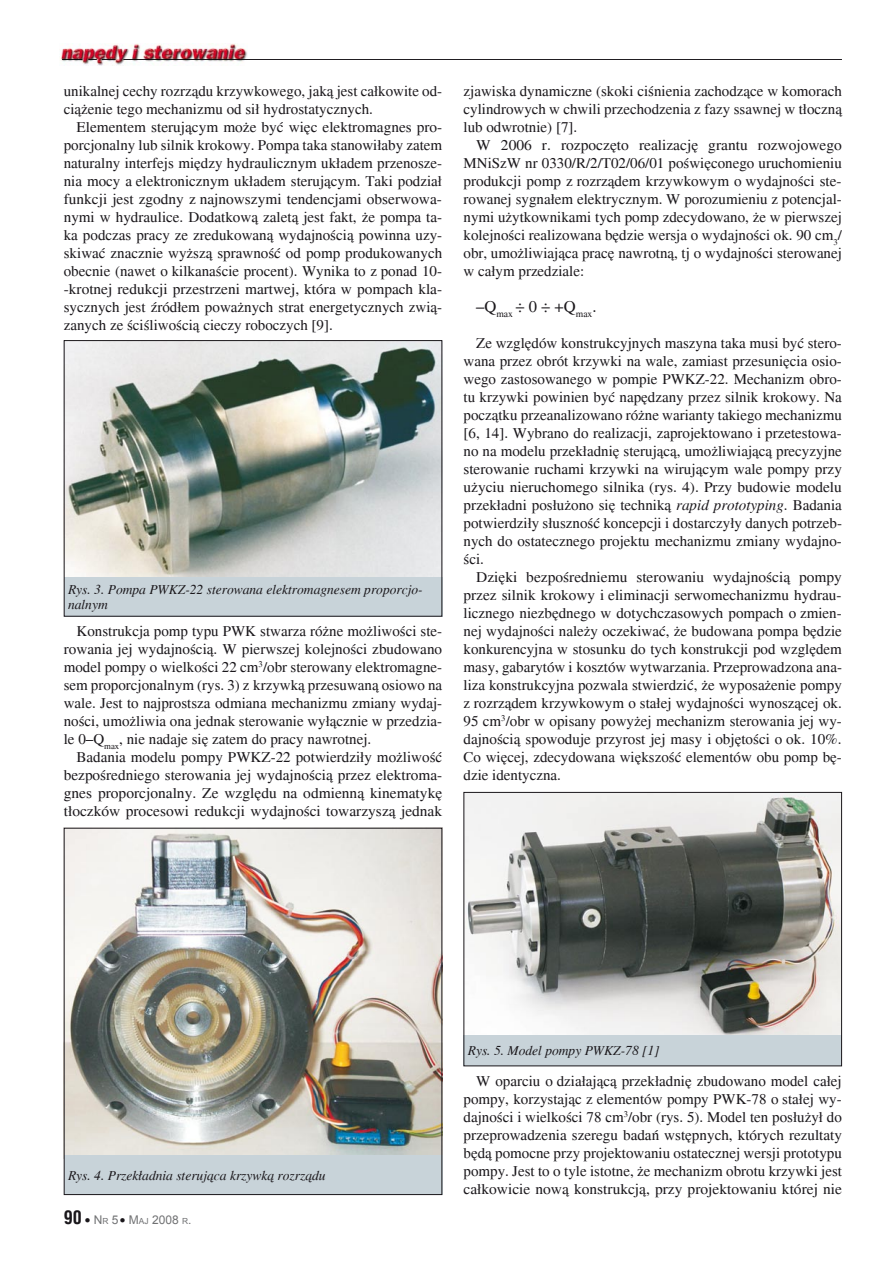
<style>
.page{position:relative;width:893px;height:1263px;background:#fff}
.page>*{position:absolute;margin:0;border:0;box-sizing:border-box;transform-origin:0 0}
.t1{font:700 18px "Switzerland Condensed";color:#1a171b}
.tekst_główny{font:16.5px "Times";color:#1a171b}
.tekst_główny-2{font:15px/18px "Times";color:#1a171b;text-align:justify}
.podpisy_pod_rysunki_fotografie{font:italic 13.5px/15px "Times";color:#1a171b}
.t2{font:12px "Arial";color:#707173}
.s1{font-style:italic}
.s2{color:#1a171b}
.s3{font-size:8.4px}
</style>
<div class="page">
<img style="left:61px;top:43px;width:186px;height:22px">
<svg style="left:62px;top:59px;width:20px;height:1px"></svg>
<svg style="left:88px;top:59px;width:28px;height:1px"></svg>
<hr style="left:123px;top:59px;width:719px;height:1px;background:#1a171b">
<img style="left:66px;top:342px;width:374px;height:235px">
<div style="left:64px;top:577px;width:378px;height:40px;background:#c8d3d9"></div>
<div style="left:64px;top:340px;width:378px;height:277px;border:1px solid #1a171b"></div>
<img style="left:66px;top:830px;width:374px;height:325px">
<div style="left:64px;top:1155px;width:378px;height:40px;background:#c8d3d9"></div>
<div style="left:64px;top:828px;width:378px;height:367px;border:1px solid #1a171b"></div>
<img style="left:465px;top:794px;width:375px;height:241px">
<div style="left:463px;top:1035px;width:379px;height:31px;background:#c8d3d9"></div>
<div style="left:463px;top:792px;width:379px;height:274px;border:1px solid #1a171b"></div>
<p class="tekst_główny-2" style="left:64px;top:82px;width:380px">unikalnej cechy rozrządu krzywkowego, jaką jest całkowite od&shy;ciążenie tego mechanizmu od sił hydrostatycznych.</p>
<p class="tekst_główny-2" style="left:64px;top:118px;width:380px;text-indent:13px">Elementem sterującym może być więc elektromagnes pro&shy;porcjonalny lub silnik krokowy. Pompa taka stanowiłaby zatem naturalny interfejs między hydraulicznym układem przenosze&shy;nia mocy a elektronicznym układem sterującym. Taki podział funkcji jest zgodny z najnowszymi tendencjami obserwowa&shy;nymi w hydraulice. Dodatkową zaletą jest fakt, że pompa ta&shy;ka podczas pracy ze zredukowaną wydajnością powinna uzy&shy;skiwać znacznie wyższą sprawność od pomp produkowanych obecnie (nawet o kilkanaście procent). Wynika to z ponad 10- -krotnej redukcji przestrzeni martwej, która w pompach kla&shy;sycznych jest źródłem poważnych strat energetycznych zwią&shy;zanych ze ściśliwością cieczy roboczych [9].</p>
<p class="podpisy_pod_rysunki_fotografie" style="left:68px;top:582px;width:356px">Rys. 3. Pompa PWKZ-22 sterowana elektromagnesem proporcjo&shy;nalnym</p>
<p class="tekst_główny-2" style="left:64px;top:622px;width:380px;text-indent:13px">Konstrukcja pomp typu PWK stwarza różne możliwości ste&shy;rowania jej wydajnością. W pierwszej kolejności zbudowano model pompy o wielkości 22 cm<sup>3</sup>/obr sterowany elektromagne&shy;sem proporcjonalnym (rys. 3) z krzywką przesuwaną osiowo na wale. Jest to najprostsza odmiana mechanizmu zmiany wydaj&shy;ności, umożliwia ona jednak sterowanie wyłącznie w przedzia&shy;le 0–Q<sub>max</sub>, nie nadaje się zatem do pracy nawrotnej.</p>
<p class="tekst_główny-2" style="left:64px;top:748px;width:380px;text-indent:13px">Badania modelu pompy PWKZ-22 potwierdziły możliwość bezpośredniego sterowania jej wydajnością przez elektroma&shy;gnes proporcjonalny. Ze względu na odmienną kinematykę tłoczków procesowi redukcji wydajności towarzyszą jednak</p>
<p class="tekst_główny-2" style="left:463px;top:82px;width:380px">zjawiska dynamiczne (skoki ciśnienia zachodzące w komorach cylindrowych w chwili przechodzenia z fazy ssawnej w tłoczną lub odwrotnie) [7].</p>
<p class="tekst_główny-2" style="left:463px;top:136px;width:380px;text-indent:13px">W 2006 r. rozpoczęto realizację grantu rozwojowego MNiSzW nr 0330/R/2/T02/06/01 poświęconego uruchomieniu produkcji pomp z rozrządem krzywkowym o wydajności ste&shy;rowanej sygnałem elektrycznym. W porozumieniu z potencjal&shy;nymi użytkownikami tych pomp zdecydowano, że w pierwszej kolejności realizowana będzie wersja o wydajności ok. 90 cm<sub>3</sub>/ obr, umożliwiająca pracę nawrotną, tj o wydajności sterowanej w całym przedziale:</p>
<p class="tekst_główny" style="left:476px;top:297px;width:122px"><span class="s1">–</span>Q<sub>max</sub> ÷ 0 ÷ +Q<sub>max</sub>.</p>
<p class="tekst_główny-2" style="left:463px;top:334px;width:380px;text-indent:13px">Ze względów konstrukcyjnych maszyna taka musi być stero&shy;wana przez obrót krzywki na wale, zamiast przesunięcia osio&shy;wego zastosowanego w pompie PWKZ-22. Mechanizm obro&shy;tu krzywki powinien być napędzany przez silnik krokowy. Na początku przeanalizowano różne warianty takiego mechanizmu [6, 14]. Wybrano do realizacji, zaprojektowano i przetestowa&shy;no na modelu przekładnię sterującą, umożliwiającą precyzyjne sterowanie ruchami krzywki na wirującym wale pompy przy użyciu nieruchomego silnika (rys. 4). Przy budowie modelu przekładni posłużono się techniką <span class="s1">rapid prototyping</span>. Badania potwierdziły słuszność koncepcji i dostarczyły danych potrzeb&shy;nych do ostatecznego projektu mechanizmu zmiany wydajno&shy;ści.</p>
<p class="tekst_główny-2" style="left:463px;top:568px;width:380px;text-indent:13px">Dzięki bezpośredniemu sterowaniu wydajnością pompy przez silnik krokowy i eliminacji serwomechanizmu hydrau&shy;licznego niezbędnego w dotychczasowych pompach o zmien&shy;nej wydajności należy oczekiwać, że budowana pompa będzie konkurencyjna w stosunku do tych konstrukcji pod względem masy, gabarytów i kosztów wytwarzania. Przeprowadzona ana&shy;liza konstrukcyjna pozwala stwierdzić, że wyposażenie pompy z rozrządem krzywkowym o stałej wydajności wynoszącej ok.<br>95 cm<sup>3</sup>/obr w opisany powyżej mechanizm sterowania jej wy&shy;dajnością spowoduje przyrost jej masy i objętości o ok. 10%.<br>Co więcej, zdecydowana większość elementów obu pomp bę&shy;dzie identyczna.</p>
<p class="podpisy_pod_rysunki_fotografie" style="left:68px;top:1168px;width:259px">Rys. 4. Przekładnia sterująca krzywką rozrządu</p>
<p class="t1" style="left:64px;top:1207px;width:19px">90</p>
<p class="t2" style="left:85px;top:1212px;width:108px"><span class="s2">●</span> N<span class="s3">R</span> 5 <span class="s2">●</span> M<span class="s3">AJ</span> 2008 <span class="s3">R</span>.</p>
<p class="podpisy_pod_rysunki_fotografie" style="left:468px;top:1043px;width:193px">Rys. 5. Model pompy PWKZ-78 [1]</p>
<p class="tekst_główny-2" style="left:463px;top:1072px;width:380px;text-indent:13px">W oparciu o działającą przekładnię zbudowano model całej pompy, korzystając z elementów pompy PWK-78 o stałej wy&shy;dajności i wielkości 78 cm<sup>3</sup>/obr (rys. 5). Model ten posłużył do przeprowadzenia szeregu badań wstępnych, których rezultaty będą pomocne przy projektowaniu ostatecznej wersji prototypu pompy. Jest to o tyle istotne, że mechanizm obrotu krzywki jest całkowicie nową konstrukcją, przy projektowaniu której nie</p>
</div>
